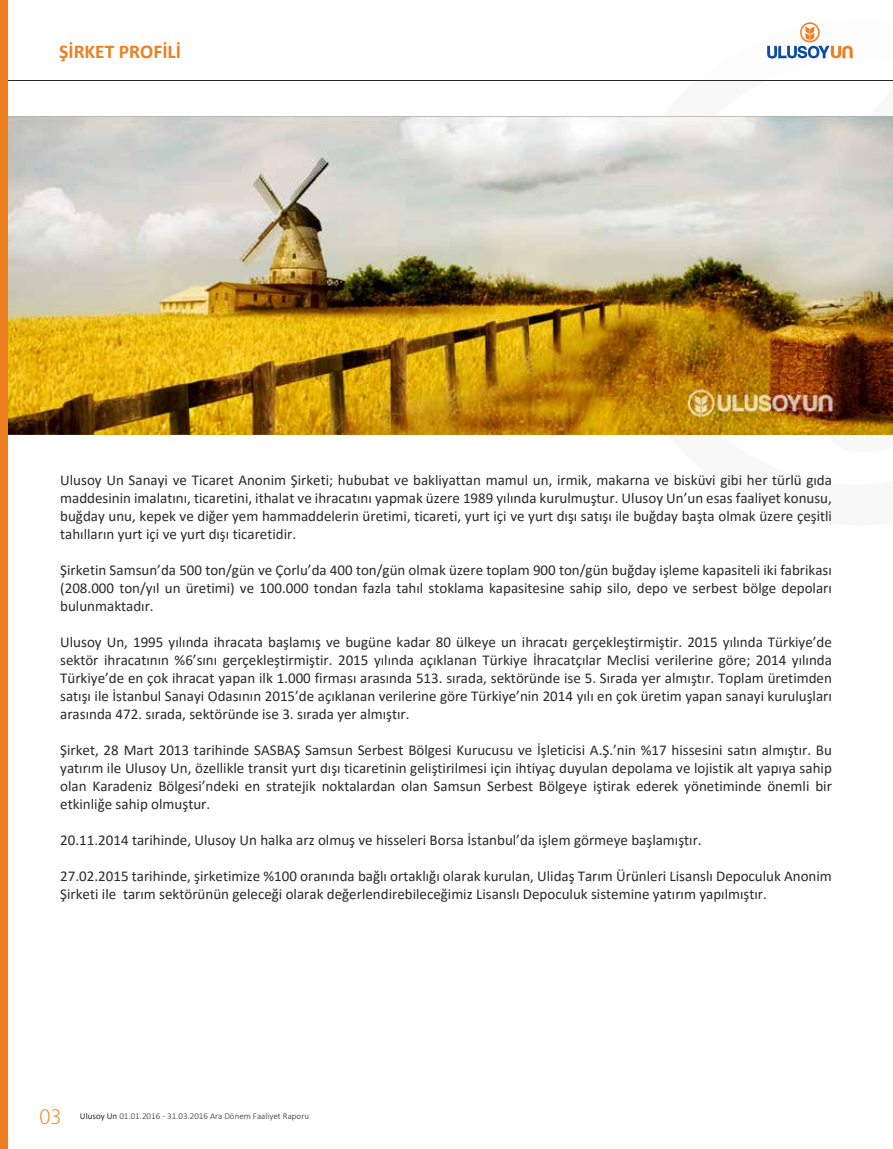
<style>
.page{position:relative;width:893px;height:1149px;background:#fff}
.page>*{position:absolute;margin:0;border:0;box-sizing:border-box;transform-origin:0 0}
.t1{font:300 22.5px "Myriad Pro";color:#ee7f1f}
.t2{font:700 19.5px "Calibri";color:#ee7f1f}
.t3{font:15px/18px "Calibri";color:#292929;text-align:justify}
.t4{font:300 9px "Calibri";color:#292929}
.s1{font-weight:400}
</style>
<div class="page">
<img style="left:7px;top:117px;width:886px;height:317px">
<hr style="left:0;top:80px;width:893px;height:1px;background:#292929">
<svg style="left:767px;top:22px;width:85px;height:37px"></svg>
<div style="left:0;top:0;width:7px;height:1148px;background:#ee7f1f"></div>
<h2 class="t2" style="left:59px;top:38px;width:123px">ŞİRKET PROFİLİ</h2>
<p class="t3" style="left:60px;top:470px;width:773px">Ulusoy Un Sanayi ve Ticaret Anonim Şirketi; hububat ve bakliyattan mamul un, irmik, makarna ve bisküvi gibi her türlü gıda maddesinin imalatını, ticaretini, ithalat ve ihracatını yapmak üzere 1989 yılında kurulmuştur. Ulusoy Un’un esas faaliyet konusu, buğday unu, kepek ve diğer yem hammaddelerin üretimi, ticareti, yurt içi ve yurt dışı satışı ile buğday başta olmak üzere çeşitli tahılların yurt içi ve yurt dışı ticaretidir.</p>
<p class="t3" style="left:60px;top:560px;width:773px">Şirketin Samsun’da 500 ton/gün ve Çorlu’da 400 ton/gün olmak üzere toplam 900 ton/gün buğday işleme kapasiteli iki fabrikası (208.000 ton/yıl un üretimi) ve 100.000 tondan fazla tahıl stoklama kapasitesine sahip silo, depo ve serbest bölge depoları bulunmaktadır.</p>
<p class="t3" style="left:60px;top:632px;width:773px">Ulusoy Un, 1995 yılında ihracata başlamış ve bugüne kadar 80 ülkeye un ihracatı gerçekleştirmiştir. 2015 yılında Türkiye’de sektör ihracatının %6’sını gerçekleştirmiştir. 2015 yılında açıklanan Türkiye İhracatçılar Meclisi verilerine göre; 2014 yılında Türkiye’de en çok ihracat yapan ilk 1.000 firması arasında 513. sırada, sektöründe ise 5. Sırada yer almıştır. Toplam üretimden satışı ile İstanbul Sanayi Odasının 2015’de açıklanan verilerine göre Türkiye’nin 2014 yılı en çok üretim yapan sanayi kuruluşları arasında 472. sırada, sektöründe ise 3. sırada yer almıştır.</p>
<p class="t3" style="left:60px;top:740px;width:773px">Şirket, 28 Mart 2013 tarihinde SASBAŞ Samsun Serbest Bölgesi Kurucusu ve İşleticisi A.Ş.’nin %17 hissesini satın almıştır. Bu yatırım ile Ulusoy Un, özellikle transit yurt dışı ticaretinin geliştirilmesi için ihtiyaç duyulan depolama ve lojistik alt yapıya sahip olan Karadeniz Bölgesi’ndeki en stratejik noktalardan olan Samsun Serbest Bölgeye iştirak ederek yönetiminde önemli bir etkinliğe sahip olmuştur.</p>
<p class="t3" style="left:60px;top:830px;width:643px">20.11.2014 tarihinde, Ulusoy Un halka arz olmuş ve hisseleri Borsa İstanbul’da işlem görmeye başlamıştır.</p>
<p class="t3" style="left:60px;top:866px;width:773px">27.02.2015 tarihinde, şirketimize %100 oranında bağlı ortaklığı olarak kurulan, Ulidaş Tarım Ürünleri Lisanslı Depoculuk Anonim<br>Şirketi ile tarım sektörünün geleceği olarak değerlendirebileceğimiz Lisanslı Depoculuk sistemine yatırım yapılmıştır.</p>
<h1 class="t1" style="left:40px;top:1103px;width:23px">03</h1>
<p class="t4" style="left:80px;top:1110px;width:231px"><span class="s1">Ulusoy Un</span> 01.01.2016 - 31.03.2016 Ara Dönem Faaliyet Raporu</p>
</div>
